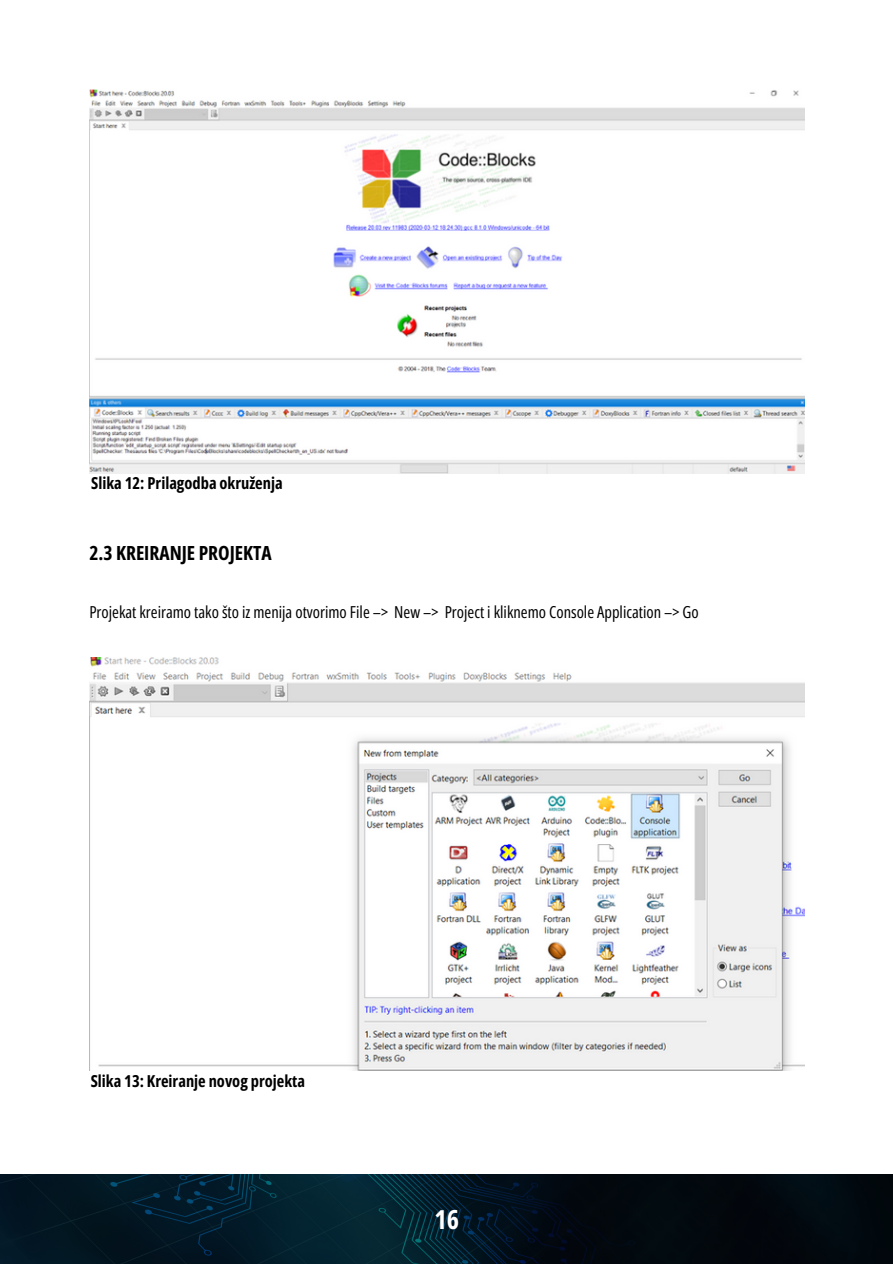
<style>
.page{position:relative;width:893px;height:1264px;background:#fff}
.page>*{position:absolute;margin:0;border:0;box-sizing:border-box;transform-origin:0 0}
.t1{font:700 26.1px "Open Sans Condensed";color:#fff}
.t2{font:700 19.5px "Open Sans Condensed";color:#000}
.t3{font:16.5px "Open Sans Condensed";color:#000}
.t4{font:700 16.5px "Open Sans Condensed";color:#000}
</style>
<div class="page">
<svg style="left:0;top:1174px;width:892px;height:89px;background:#02151f"></svg>
<img style="left:89px;top:89px;width:715px;height:384px">
<img style="left:89px;top:657px;width:715px;height:413px">
<p class="t4" style="left:91px;top:471px;width:193px">Slika 12: Prilagodba okruženja</p>
<p class="t2" style="left:89px;top:539px;width:184px">2.3 KREIRANJE PROJEKTA</p>
<p class="t3" style="left:89px;top:600px;width:611px">Projekat kreiramo tako što iz menija otvorimo File –&gt; New –&gt; Project i kliknemo Console Application –&gt; Go</p>
<p class="t4" style="left:91px;top:1068px;width:216px">Slika 13: Kreiranje novog projekta</p>
<p class="t1" style="left:434px;top:1200px;width:26px">16</p>
</div>
